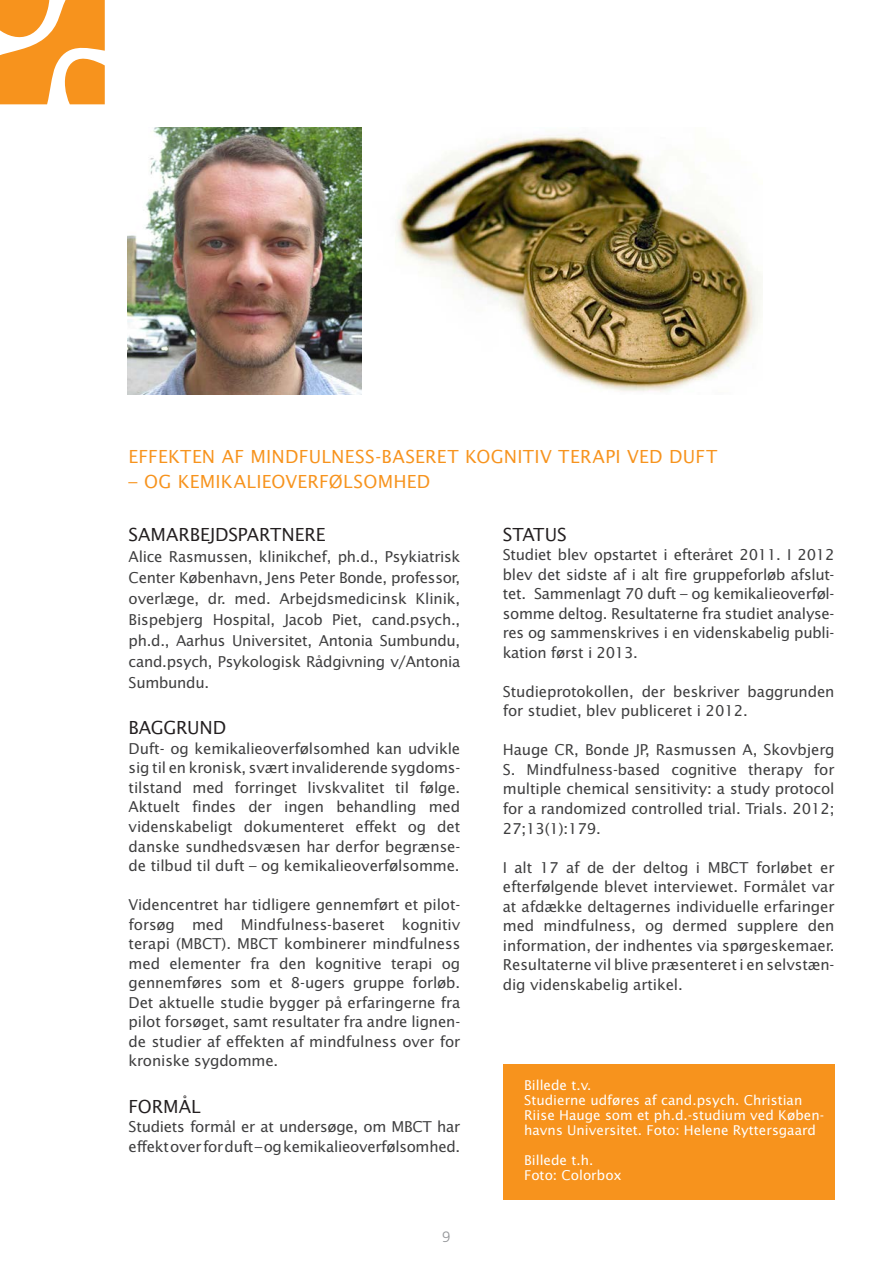
<style>
.page{position:relative;width:893px;height:1263px;background:#fff}
.page>*{position:absolute;margin:0;border:0;box-sizing:border-box;transform-origin:0 0}
.SIDETITEL_kapitaler{font:18px "Lucida Sans";letter-spacing:.015em;color:#f7931d}
.SIDETITEL_kapitaler-2{font:18px "Lucida Sans";letter-spacing:-.01em;color:#231f20}
.Brødtekst{font:15px/19.5px "Lucida Sans";letter-spacing:-.01em;color:#3e3e3f;text-align:justify}
.SIDETITEL_kapitaler-3{font:15px/21px "Lucida Sans";letter-spacing:-.02em;color:#3e3e3f;text-align:justify}
.t1{font:300 15px "Frutiger";color:#939598}
.HVID_lille_str_8{font:13.5px/15px "Lucida Sans";color:#fff}
</style>
<div class="page">
<img style="left:396px;top:134px;width:367px;height:258px">
<svg style="left:0;top:0;width:105px;height:104px"></svg>
<img style="left:128px;top:128px;width:233px;height:267px">
<div style="left:503px;top:1065px;width:331px;height:135px;background:#f7931d"></div>
<p class="SIDETITEL_kapitaler" style="left:129px;top:445px;width:590px">EFFEKTEN AF MINDFULNESS-BASERET KOGNITIV TERAPI VED DUFT</p>
<p class="SIDETITEL_kapitaler" style="left:129px;top:471px;width:303px">– OG KEMIKALIEOVERFØLSOMHED</p>
<p class="SIDETITEL_kapitaler-2" style="left:129px;top:523px;width:198px">SAMARBEJDSPARTNERE</p>
<p class="SIDETITEL_kapitaler-3" style="left:129px;top:546px;width:333px">Alice Rasmussen, klinikchef, ph.d., Psykiatrisk Center København, Jens Peter Bonde, professor, overlæge, dr. med. Arbejdsmedicinsk Klinik, Bispebjerg Hospital, Jacob Piet, cand.psych., ph.d., Aarhus Universitet, Antonia Sumbundu, cand.psych, Psykologisk Rådgivning v/Antonia Sumbundu.</p>
<p class="SIDETITEL_kapitaler-2" style="left:129px;top:717px;width:99px">BAGGRUND</p>
<p class="Brødtekst" style="left:129px;top:738px;width:333px">Duft- og kemikalieoverfølsomhed kan udvikle sig til en kronisk, svært invaliderende sygdoms&shy;tilstand med forringet livskvalitet til følge.<br>Aktuelt findes der ingen behandling med videnskabeligt dokumenteret effekt og det danske sundhedsvæsen har derfor begrænse&shy;de tilbud til duft – og kemikalieoverfølsomme.</p>
<p class="Brødtekst" style="left:129px;top:894px;width:333px">Videncentret har tidligere gennemført et pilot&shy;forsøg med Mindfulness-baseret kognitiv terapi (MBCT). MBCT kombinerer mindfulness med elementer fra den kognitive terapi og gennemføres som et 8-ugers gruppe forløb.<br>Det aktuelle studie bygger på erfaringerne fra pilot forsøget, samt resultater fra andre lignen&shy;de studier af effekten af mindfulness over for kroniske sygdomme.</p>
<p class="SIDETITEL_kapitaler-2" style="left:129px;top:1095px;width:74px">FORMÅL</p>
<p class="Brødtekst" style="left:129px;top:1116px;width:333px">Studiets formål er at undersøge, om MBCT har effekt over for duft – og kemikalieoverfølsomhed.</p>
<p class="SIDETITEL_kapitaler-2" style="left:503px;top:523px;width:65px">STATUS</p>
<p class="Brødtekst" style="left:503px;top:545px;width:333px">Studiet blev opstartet i efteråret 2011. I 2012 blev det sidste af i alt fire gruppeforløb afslut&shy;tet. Sammenlagt 70 duft – og kemikalieoverføl&shy;somme deltog. Resultaterne fra studiet analyse&shy;res og sammenskrives i en videnskabelig publi&shy;kation først i 2013.</p>
<p class="Brødtekst" style="left:503px;top:681px;width:333px">Studieprotokollen, der beskriver baggrunden for studiet, blev publiceret i 2012.</p>
<p class="Brødtekst" style="left:503px;top:740px;width:333px">Hauge CR, Bonde JP, Rasmussen A, Skovbjerg S. Mindfulness-based cognitive therapy for multiple chemical sensitivity: a study protocol for a randomized controlled trial. Trials. 2012; 27;13(1):179.</p>
<p class="Brødtekst" style="left:503px;top:857px;width:333px">I alt 17 af de der deltog i MBCT forløbet er efterfølgende blevet interviewet. Formålet var at afdække deltagernes individuelle erfaringer med mindfulness, og dermed supplere den information, der indhentes via spørgeskemaer.<br>Resultaterne vil blive præsenteret i en selvstæn&shy;dig videnskabelig artikel.</p>
<p class="HVID_lille_str_8" style="left:524px;top:1077px;width:69px">Billede t.v.</p>
<p class="HVID_lille_str_8" style="left:524px;top:1092px;width:301px">Studierne udføres af cand.psych. Christian<br>Riise Hauge som et ph.d.-studium ved Køben&shy;havns Universitet. Foto: Helene Ryttersgaard</p>
<p class="HVID_lille_str_8" style="left:524px;top:1152px;width:71px">Billede t.h.</p>
<p class="HVID_lille_str_8" style="left:524px;top:1167px;width:99px">Foto: Colorbox</p>
<p class="t1" style="left:442px;top:1228px;width:10px">9</p>
</div>
